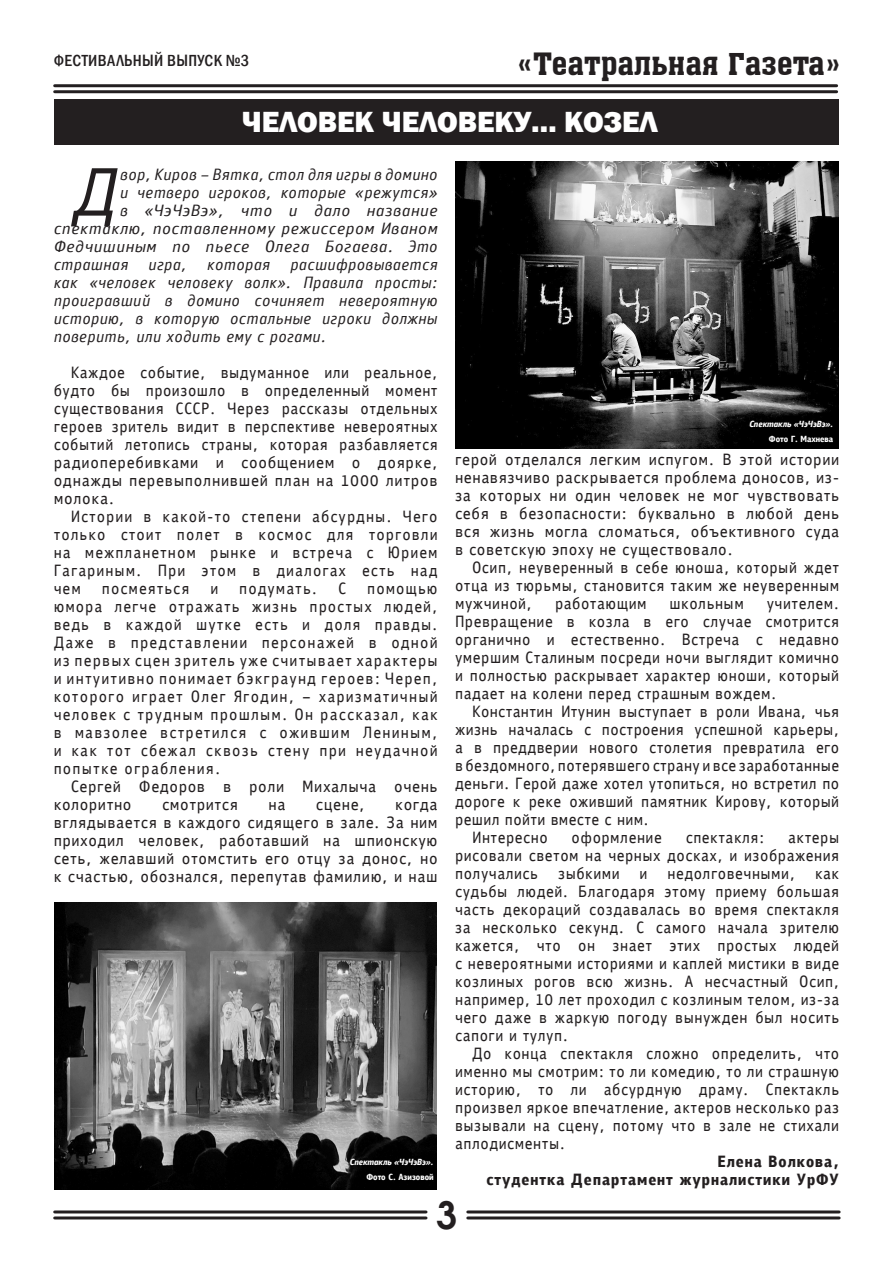
<style>
.page{position:relative;width:893px;height:1263px;background:#fff}
.page>*{position:absolute;margin:0;border:0;box-sizing:border-box;transform-origin:0 0}
.t1{font:700 37.5px "Avant Garde Gothic C";color:#231f20}
.t2{font:800 30px "Franklin Gothic";color:#fff}
.t3{font:30px "a Assuan";color:#231f20}
.t4{font:500 condensed 16.5px "Franklin Gothic";letter-spacing:.02em;color:#231f20}
</style>
<div class="page">
<hr style="left:55px;top:1210px;width:371px;height:3px;background:#231f20">
<hr style="left:55px;top:1216px;width:371px;height:3px;background:#231f20">
<hr style="left:468px;top:1210px;width:371px;height:3px;background:#231f20">
<hr style="left:468px;top:1216px;width:371px;height:3px;background:#231f20">
<hr style="left:55px;top:84px;width:782px;height:3px;background:#231f20">
<hr style="left:55px;top:90px;width:782px;height:3px;background:#231f20">
<img style="left:455px;top:162px;width:383px;height:286px">
<img style="left:55px;top:902px;width:382px;height:287px">
<div style="left:54px;top:99px;width:785px;height:45px;background:#231f20"></div>
<svg style="left:750px;top:421px;width:82px;height:7px"></svg>
<svg style="left:769px;top:436px;width:64px;height:7px"></svg>
<svg style="left:350px;top:1159px;width:83px;height:6px"></svg>
<svg style="left:367px;top:1174px;width:66px;height:6px"></svg>
<p class="t4" style="left:54px;top:49px;width:197px">ФЕСТИВАЛЬНЫЙ ВЫПУСК №3</p>
<p class="t3" style="left:517px;top:48px;width:326px">«Театральная Газета»</p>
<p class="t2" style="left:242px;top:102px;width:417px">ЧЕЛОВЕК ЧЕЛОВЕКУ… КОЗЕЛ</p>
<p class="t1" style="left:436px;top:1192px;width:22px">3</p>
</div>
